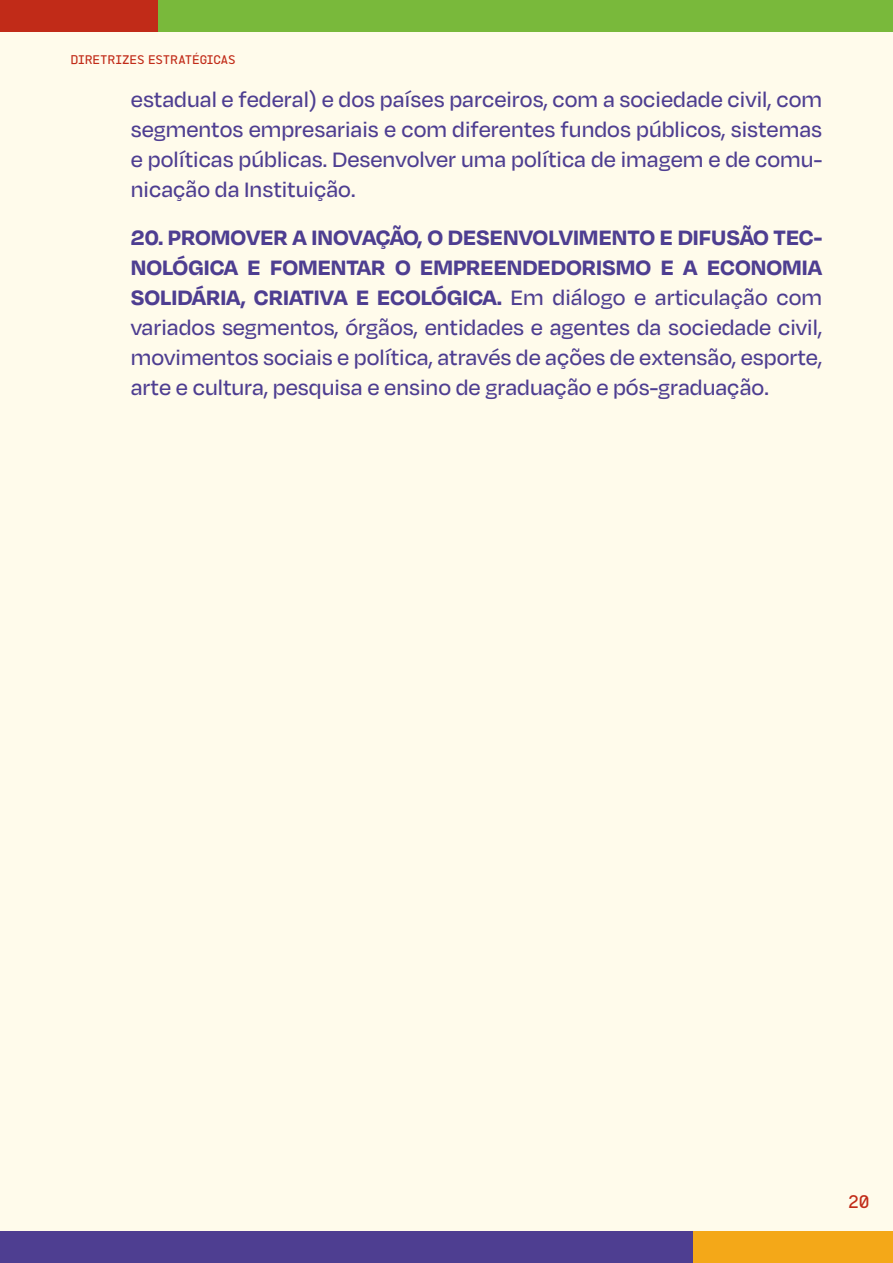
<style>
.page{position:relative;width:893px;height:1263px;background:#fff}
.page>*{position:absolute;margin:0;border:0;box-sizing:border-box;transform-origin:0 0}
.t1{font:500 24px/30px "Degular";color:#4e3e91;text-align:justify}
.t2{font:500 18px "Filamint E001";color:#c12b18}
.t3{font:500 12.3px "Filamint E001";letter-spacing:-.005em;color:#c12b18}
.s1{font-weight:700}
</style>
<div class="page">
<div style="left:0;top:32px;width:893px;height:1199px;background:#fffbeb"></div>
<div style="left:0;top:1231px;width:693px;height:32px;background:#4e3e91"></div>
<div style="left:157px;top:0;width:736px;height:32px;background:#79b93b"></div>
<div style="left:693px;top:1231px;width:200px;height:32px;background:#f4a818"></div>
<div style="left:0;top:0;width:157px;height:32px;background:#c12b18"></div>
<p class="t3" style="left:71px;top:52px;width:166px">DIRETRIZES ESTRATÉGICAS</p>
<p class="t1" style="left:131px;top:84px;width:693px">estadual e federal) e dos países parceiros, com a sociedade civil, com segmentos empresariais e com diferentes fundos públicos, sistemas e políticas públicas. Desenvolver uma política de imagem e de comu&shy;nicação da Instituição.</p>
<p class="t1" style="left:131px;top:222px;width:693px"><span class="s1">20. PROMOVER A INOVAÇÃO, O DESENVOLVIMENTO E DIFUSÃO TEC-NOLÓGICA E FOMENTAR O EMPREENDEDORISMO E A ECONOMIA SOLIDÁRIA, CRIATIVA E ECOLÓGICA.</span> Em diálogo e articulação com variados segmentos, órgãos, entidades e agentes da sociedade civil, movimentos sociais e política, através de ações de extensão, esporte, arte e cultura, pesquisa e ensino de graduação e pós-graduação.</p>
<p class="t2" style="left:848px;top:1191px;width:23px">20</p>
</div>
